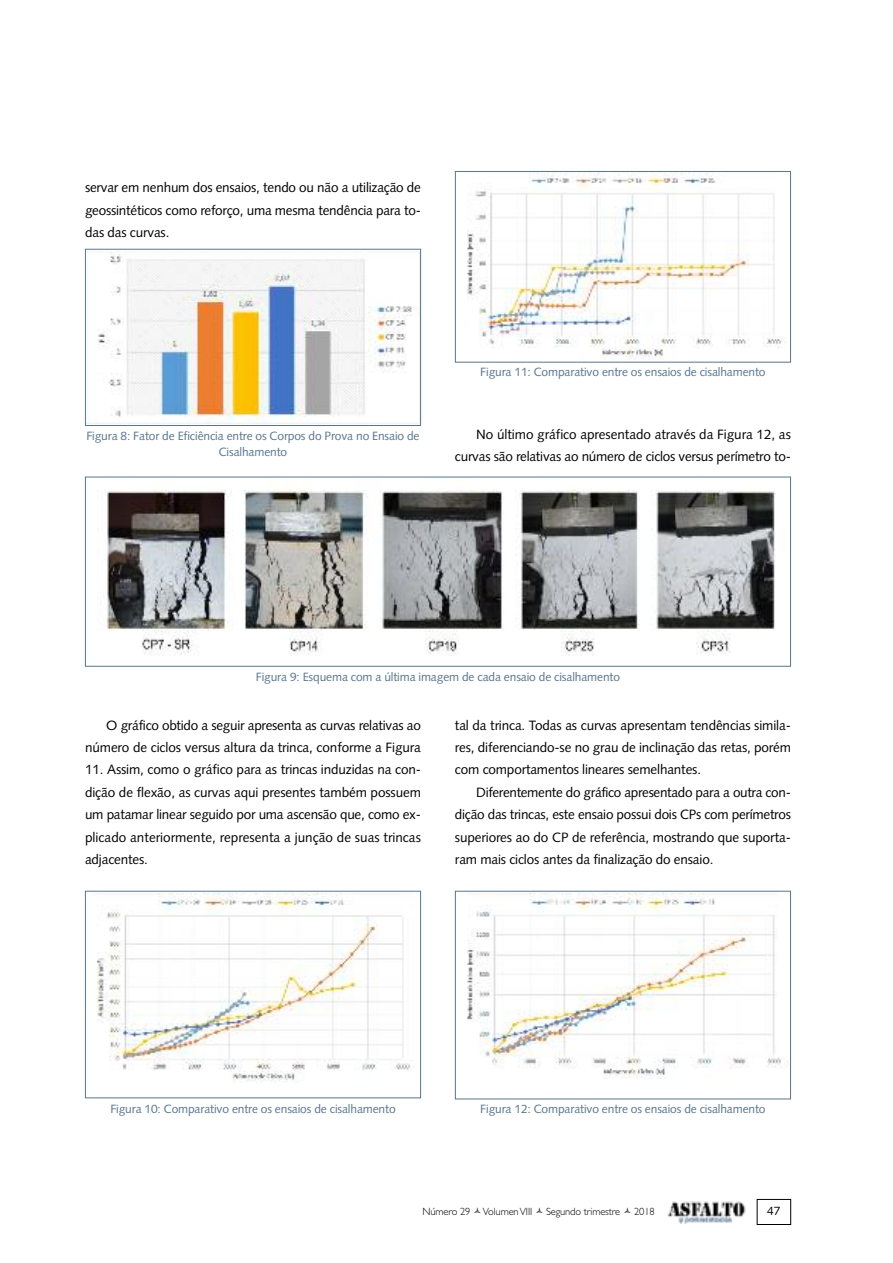
<style>
.page{position:relative;width:893px;height:1263px;background:#fff}
.page>*{position:absolute;margin:0;border:0;box-sizing:border-box;transform-origin:0 0}
.t1{font:13.5px/22.4px "Syntax LT Std";letter-spacing:-.01em;color:#000;text-align:justify}
.t2{font:12px/16.5px "Syntax LT Std";letter-spacing:-.01em;color:#567692;text-align:center}
.t3{font:12px "Syntax LT Std";color:#000}
.t4{font:300 10.5px "Gill Sans";letter-spacing:-.01em;color:#000}
</style>
<div class="page">
<img style="left:667px;top:1201px;width:79px;height:22px">
<div style="left:757px;top:1199px;width:34px;height:26px;border:1px solid #000"></div>
<img style="left:87px;top:251px;width:332px;height:173px">
<div style="left:85px;top:249px;width:336px;height:177px;border:1px solid #567692"></div>
<img style="left:107px;top:489px;width:668px;height:167px">
<div style="left:85px;top:477px;width:706px;height:190px;border:1px solid #567692"></div>
<img style="left:97px;top:893px;width:313px;height:189px">
<div style="left:85px;top:891px;width:336px;height:207px;border:1px solid #567692"></div>
<img style="left:467px;top:173px;width:316px;height:186px">
<div style="left:455px;top:171px;width:336px;height:191px;border:1px solid #567692"></div>
<img style="left:467px;top:893px;width:318px;height:185px">
<div style="left:455px;top:891px;width:336px;height:208px;border:1px solid #567692"></div>
<p class="t1" style="left:85px;top:178px;width:337px">servar em nenhum dos ensaios, tendo ou não a utilização de geossintéticos como reforço, uma mesma tendência para to&shy;das das curvas.</p>
<p class="t2" style="left:86px;top:429px;width:335px">Figura 8: Fator de Eficiência entre os Corpos do Prova no Ensaio de<br>Cisalhamento</p>
<p class="t2" style="left:480px;top:364px;width:287px">Figura 11: Comparativo entre os ensaios de cisalhamento</p>
<p class="t1" style="left:455px;top:424px;width:337px;text-align:right">No último gráfico apresentado através da Figura 12, as curvas são relativas ao número de ciclos versus perímetro to-</p>
<p class="t2" style="left:256px;top:669px;width:366px">Figura 9: Esquema com a última imagem de cada ensaio de cisalhamento</p>
<p class="t1" style="left:85px;top:715px;width:337px;text-align:right">O gráfico obtido a seguir apresenta as curvas relativas ao número de ciclos versus altura da trinca, conforme a Figura</p>
<p class="t1" style="left:85px;top:760px;width:337px">11. Assim, como o gráfico para as trincas induzidas na con&shy;dição de flexão, as curvas aqui presentes também possuem um patamar linear seguido por uma ascensão que, como ex&shy;plicado anteriormente, representa a junção de suas trincas adjacentes.</p>
<p class="t1" style="left:455px;top:715px;width:337px">tal da trinca. Todas as curvas apresentam tendências simila&shy;res, diferenciando-se no grau de inclinação das retas, porém com comportamentos lineares semelhantes.</p>
<p class="t1" style="left:455px;top:782px;width:337px;text-indent:21px">Diferentemente do gráfico apresentado para a outra con&shy;dição das trincas, este ensaio possui dois CPs com perímetros superiores ao do CP de referência, mostrando que suporta&shy;ram mais ciclos antes da finalização do ensaio.</p>
<p class="t2" style="left:110px;top:1102px;width:287px">Figura 10: Comparativo entre os ensaios de cisalhamento</p>
<p class="t2" style="left:480px;top:1102px;width:287px">Figura 12: Comparativo entre os ensaios de cisalhamento</p>
<p class="t4" style="left:422px;top:1205px;width:111px">Número 29 VolumenVIII</p>
<p class="t4" style="left:546px;top:1205px;width:76px">Segundo trimestre</p>
<p class="t4" style="left:634px;top:1205px;width:22px">2018</p>
<p class="t3" style="left:767px;top:1206px;width:15px">47</p>
</div>
